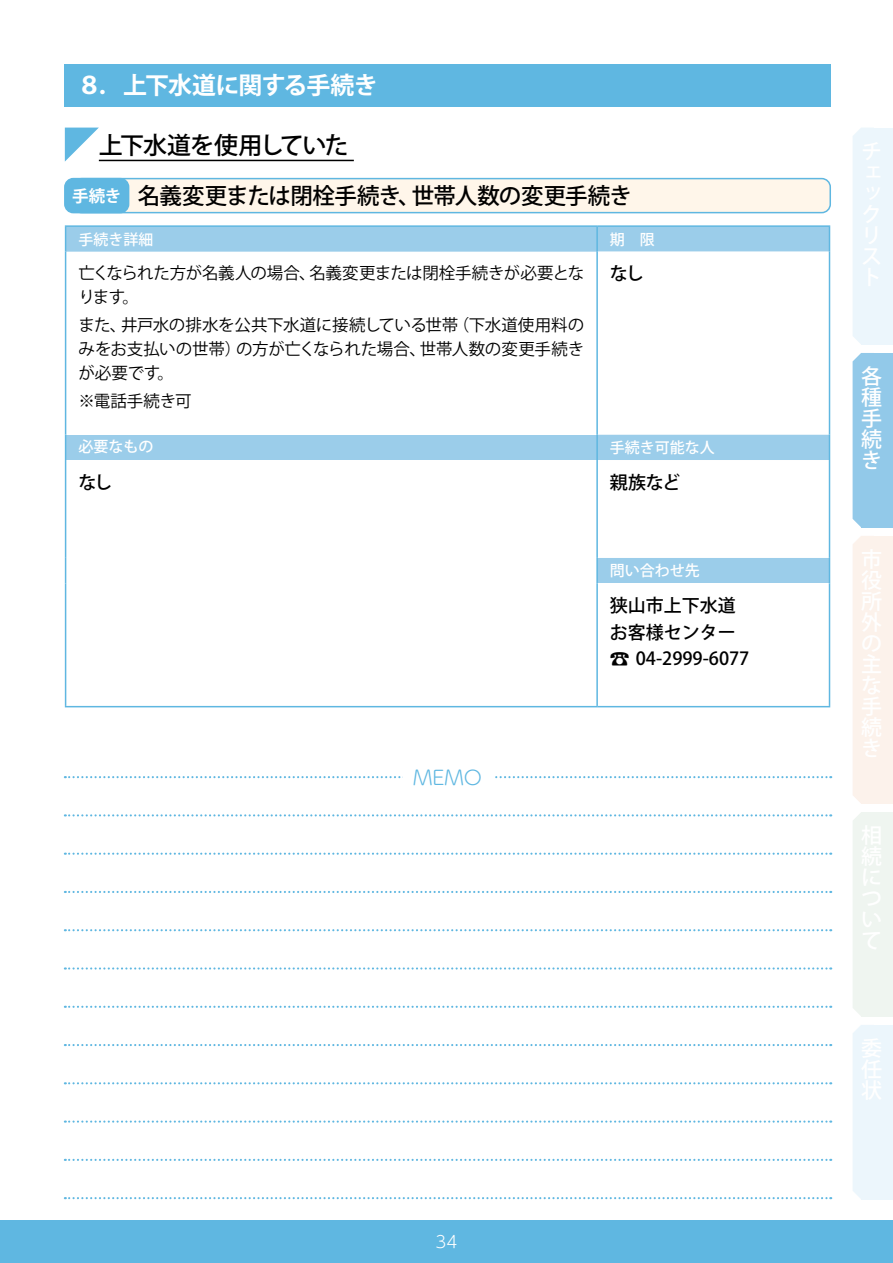
<style>
.page{position:relative;width:893px;height:1263px;background:#fff}
.page>*{position:absolute;margin:0;border:0;box-sizing:border-box;transform-origin:0 0}
.t1{font:700 24px "Koz Go Pro";letter-spacing:-.035em;color:#fff}
.t2{font:500 24px "Koz Go Pro";letter-spacing:-.05em;color:#000}
.t3{font:500 22.5px "Koz Go Pro";letter-spacing:-.03em;color:#000}
.t4{font:500 21px/21px "Koz Go Pro";color:#fff;text-align:justify}
.t5{font:300 19.5px "UD Shin M Go Pr 6 N";color:#5fb7e1}
.t6{font:500 18px/26.7px "Koz Go Pro";color:#000}
.t7{font:16.5px/24px "Koz Go Pro";letter-spacing:-.015em;color:#000}
.t8{font:300 16.5px "UD Shin M Go Pr 6 N";color:#fff}
.t9{font:500 15px "Koz Go Pro";color:#fff}
.s1{font-weight:700;font-size:16.5px;color:#fff}
.s2{font-size:19.8px}
</style>
<div class="page">
<div style="left:0;top:1220px;width:893px;height:43px;background:#5fb7e1"></div>
<div style="left:65px;top:64px;width:766px;height:42px;background:#5fb7e1"></div>
<hr style="left:99px;top:160px;width:255px;height:1px;background:#000">
<div style="left:73px;top:179px;width:757px;height:34px;background:#fff6ea;border-radius:9px"></div>
<div style="left:73px;top:178px;width:758px;height:35px;border:2px solid #5fb7e1;border-radius:9px"></div>
<div style="left:65px;top:179px;width:64px;height:34px;background:#5fb7e1;border-radius:9px"></div>
<div style="left:64px;top:178px;width:65px;height:35px;border:2px solid #5fb7e1;border-radius:9px"></div>
<div style="left:66px;top:227px;width:763px;height:356px;background:#9bcdea"></div>
<div style="left:66px;top:252px;width:531px;height:182px;background:#fff"></div>
<svg style="left:598px;top:252px;width:231px;height:306px"></svg>
<div style="left:66px;top:460px;width:531px;height:247px;background:#fff"></div>
<hr style="left:596px;top:252px;width:2px;height:182px;background:#5fb7e1">
<hr style="left:596px;top:434px;width:2px;height:26px;background:#5fb7e1">
<hr style="left:596px;top:227px;width:2px;height:25px;background:#5fb7e1">
<hr style="left:596px;top:460px;width:2px;height:98px;background:#5fb7e1">
<hr style="left:596px;top:558px;width:2px;height:25px;background:#5fb7e1">
<hr style="left:596px;top:583px;width:2px;height:123px;background:#5fb7e1">
<hr style="left:65px;top:225px;width:532px;height:2px;background:#5fb7e1">
<svg style="left:65px;top:227px;width:1px;height:25px"></svg>
<hr style="left:597px;top:225px;width:233px;height:2px;background:#5fb7e1">
<svg style="left:829px;top:227px;width:1px;height:25px"></svg>
<hr style="left:65px;top:252px;width:1px;height:182px;background:#5fb7e1">
<hr style="left:829px;top:252px;width:1px;height:182px;background:#5fb7e1">
<svg style="left:65px;top:434px;width:1px;height:26px"></svg>
<svg style="left:829px;top:434px;width:1px;height:26px"></svg>
<hr style="left:65px;top:460px;width:1px;height:98px;background:#5fb7e1">
<svg style="left:65px;top:558px;width:1px;height:25px"></svg>
<hr style="left:65px;top:583px;width:1px;height:123px;background:#5fb7e1">
<hr style="left:65px;top:706px;width:532px;height:1px;background:#5fb7e1">
<hr style="left:829px;top:460px;width:1px;height:98px;background:#5fb7e1">
<svg style="left:829px;top:558px;width:1px;height:25px"></svg>
<hr style="left:829px;top:583px;width:1px;height:123px;background:#5fb7e1">
<hr style="left:597px;top:706px;width:233px;height:1px;background:#5fb7e1">
<svg style="left:65px;top:128px;width:34px;height:34px"></svg>
<svg style="left:65px;top:776px;width:766px;height:2px"></svg>
<svg style="left:65px;top:814px;width:766px;height:2px"></svg>
<svg style="left:65px;top:853px;width:766px;height:2px"></svg>
<svg style="left:65px;top:891px;width:766px;height:2px"></svg>
<svg style="left:65px;top:929px;width:766px;height:2px"></svg>
<svg style="left:65px;top:967px;width:766px;height:2px"></svg>
<div style="left:403px;top:764px;width:89px;height:26px;background:#fff"></div>
<svg style="left:65px;top:1006px;width:766px;height:2px"></svg>
<svg style="left:65px;top:1044px;width:766px;height:2px"></svg>
<svg style="left:65px;top:1120px;width:766px;height:3px"></svg>
<svg style="left:65px;top:1082px;width:766px;height:2px"></svg>
<svg style="left:65px;top:1197px;width:766px;height:2px"></svg>
<svg style="left:65px;top:1159px;width:766px;height:2px"></svg>
<div style="left:853px;top:128px;width:8px;height:216px;background:#ecf6fc"></div>
<div style="left:861px;top:128px;width:32px;height:216px;background:#ecf6fc"></div>
<svg style="left:853px;top:353px;width:8px;height:174px"></svg>
<div style="left:861px;top:353px;width:32px;height:174px;background:#92c9e9"></div>
<div style="left:853px;top:536px;width:8px;height:267px;background:#fcf2eb"></div>
<div style="left:861px;top:536px;width:32px;height:268px;background:#fcf2eb"></div>
<svg style="left:853px;top:1025px;width:8px;height:174px"></svg>
<div style="left:861px;top:1025px;width:32px;height:174px;background:#ecf6fc"></div>
<div style="left:853px;top:813px;width:8px;height:203px;background:#eff5f0"></div>
<div style="left:861px;top:812px;width:32px;height:204px;background:#eff5f0"></div>
<h1 class="t1" style="left:78px;top:70px;width:302px">８．上下水道に関する手続き</h1>
<h1 class="t2" style="left:99px;top:129px;width:251px">上下水道を使用していた</h1>
<h2 class="t3" style="left:72px;top:181px;width:561px"><span class="s1">手続き</span> 名義変更または閉栓手続き、世帯人数の変更手続き</h2>
<p class="t9" style="left:78px;top:229px;width:76px">手続き詳細</p>
<p class="t9" style="left:610px;top:229px;width:46px">期　限</p>
<p class="t7" style="left:78px;top:261px;width:507px">亡くなられた方が名義人の場合、名義変更または閉栓手続きが必要となります。</p>
<p class="t7" style="left:78px;top:314px;width:507px;text-align:justify">また、井戸水の排水を公共下水道に接続している世帯（下水道使用料のみをお支払いの世帯）の方が亡くなられた場合、世帯人数の変更手続きが必要です。</p>
<p class="t7" style="left:78px;top:390px;width:115px">※電話手続き可</p>
<p class="t6" style="left:610px;top:261px;width:35px">なし</p>
<p class="t9" style="left:78px;top:437px;width:76px">必要なもの</p>
<p class="t9" style="left:610px;top:438px;width:106px">手続き可能な人</p>
<p class="t6" style="left:78px;top:470px;width:35px">なし</p>
<p class="t6" style="left:610px;top:470px;width:72px">親族など</p>
<p class="t5" style="left:413px;top:761px;width:70px">MEMO</p>
<p class="t9" style="left:610px;top:561px;width:91px">問い合わせ先</p>
<p class="t6" style="left:610px;top:593px;width:141px">狭山市上下水道お客様センター<span class="s2">☎</span> 04-2999-6077</p>
<p class="t4" style="left:861px;top:367px;width:22px">各種手続き</p>
<p class="t8" style="left:436px;top:1228px;width:23px">34</p>
</div>
